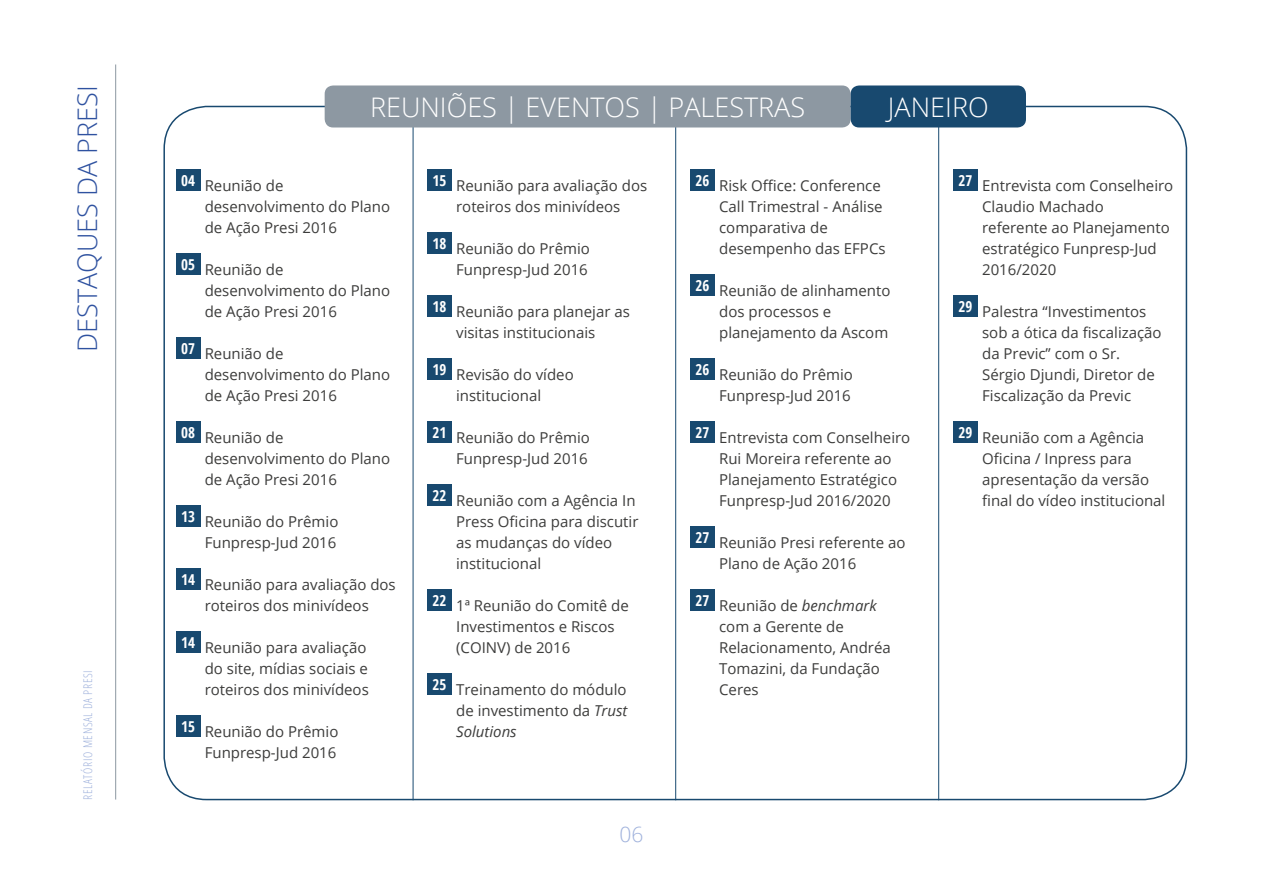
<style>
.page{position:relative;width:1263px;height:893px;background:#fff}
.page>*{position:absolute;margin:0;border:0;box-sizing:border-box;transform-origin:0 0}
.t1{font:300 27px "Open Sans";color:#fff}
.t2{font:300 27px "Open Sans";color:#2f52a0}
.t3{font:300 21px "Open Sans";color:#a0b2dc}
.t4{font:15px/21px "Open Sans";color:#3c3c3b}
.t5{font:700 condensed 15px "Open Sans";color:#fff}
.t6{font:300 condensed 12px "Open Sans";letter-spacing:.05em;color:#a0b2dc}
.s1{font-style:italic}
</style>
<div class="page">
<hr style="left:115px;top:64px;width:1px;height:735px;background:#8d98a2">
<hr style="left:413px;top:126px;width:1px;height:674px;background:#18496f">
<hr style="left:675px;top:126px;width:1px;height:674px;background:#18496f">
<hr style="left:938px;top:126px;width:1px;height:674px;background:#18496f">
<div style="left:325px;top:85px;width:526px;height:42px;background:#8d98a2;border-radius:9px"></div>
<div style="left:851px;top:85px;width:175px;height:42px;background:#18496f;border-radius:9px"></div>
<div style="left:176px;top:169px;width:24px;height:21px;background:#18496f"></div>
<div style="left:176px;top:337px;width:24px;height:21px;background:#18496f"></div>
<div style="left:176px;top:505px;width:24px;height:21px;background:#18496f"></div>
<div style="left:176px;top:253px;width:24px;height:21px;background:#18496f"></div>
<div style="left:176px;top:421px;width:24px;height:21px;background:#18496f"></div>
<div style="left:176px;top:568px;width:24px;height:21px;background:#18496f"></div>
<div style="left:176px;top:631px;width:24px;height:21px;background:#18496f"></div>
<div style="left:176px;top:715px;width:24px;height:21px;background:#18496f"></div>
<div style="left:427px;top:169px;width:25px;height:21px;background:#18496f"></div>
<div style="left:427px;top:232px;width:25px;height:21px;background:#18496f"></div>
<div style="left:427px;top:295px;width:25px;height:21px;background:#18496f"></div>
<div style="left:427px;top:358px;width:25px;height:21px;background:#18496f"></div>
<div style="left:427px;top:421px;width:25px;height:21px;background:#18496f"></div>
<div style="left:427px;top:484px;width:25px;height:21px;background:#18496f"></div>
<div style="left:427px;top:589px;width:25px;height:21px;background:#18496f"></div>
<div style="left:427px;top:673px;width:25px;height:21px;background:#18496f"></div>
<div style="left:690px;top:169px;width:25px;height:21px;background:#18496f"></div>
<div style="left:690px;top:274px;width:25px;height:21px;background:#18496f"></div>
<div style="left:690px;top:358px;width:25px;height:21px;background:#18496f"></div>
<div style="left:690px;top:421px;width:25px;height:21px;background:#18496f"></div>
<div style="left:690px;top:526px;width:25px;height:21px;background:#18496f"></div>
<div style="left:690px;top:589px;width:25px;height:21px;background:#18496f"></div>
<div style="left:953px;top:169px;width:25px;height:21px;background:#18496f"></div>
<div style="left:953px;top:295px;width:25px;height:21px;background:#18496f"></div>
<div style="left:953px;top:421px;width:25px;height:21px;background:#18496f"></div>
<h1 class="t2" style="left:69px;top:352px;width:268px;rotate:-90deg">DESTAQUES DA PRESI</h1>
<h1 class="t1" style="left:370px;top:88px;width:437px">REUNIÕES | EVENTOS | PALESTRAS</h1>
<h1 class="t1" style="left:888px;top:88px;width:102px">JANEIRO</h1>
<p class="t5" style="left:181px;top:170px;width:15px">04</p>
<p class="t5" style="left:695px;top:170px;width:15px">26</p>
<p class="t5" style="left:958px;top:170px;width:15px">27</p>
<p class="t5" style="left:432px;top:170px;width:15px">15</p>
<p class="t4" style="left:719px;top:174px;width:168px">Risk Office: Conference<br>Call Trimestral - Análise comparativa de desempenho das EFPCs</p>
<p class="t4" style="left:719px;top:279px;width:173px">Reunião de alinhamento dos processos e planejamento da Ascom</p>
<p class="t4" style="left:719px;top:363px;width:135px">Reunião do Prêmio<br>Funpresp-Jud 2016</p>
<p class="t4" style="left:719px;top:426px;width:193px">Entrevista com Conselheiro<br>Rui Moreira referente ao<br>Planejamento Estratégico<br>Funpresp-Jud 2016/2020</p>
<p class="t4" style="left:719px;top:531px;width:188px">Reunião Presi referente ao<br>Plano de Ação 2016</p>
<p class="t4" style="left:719px;top:594px;width:173px">Reunião de <span class="s1">benchmark </span>com a Gerente de<br>Relacionamento, Andréa<br>Tomazini, da Fundação<br>Ceres</p>
<p class="t4" style="left:982px;top:174px;width:193px">Entrevista com Conselheiro<br>Claudio Machado<br>referente ao Planejamento estratégico Funpresp-Jud<br>2016/2020</p>
<p class="t4" style="left:982px;top:300px;width:181px">Palestra “Investimentos sob a ótica da fiscalização da Previc” com o Sr.<br>Sérgio Djundi, Diretor de<br>Fiscalização da Previc</p>
<p class="t4" style="left:982px;top:426px;width:185px">Reunião com a Agência<br>Oficina / Inpress para apresentação da versão final do vídeo institucional</p>
<p class="t4" style="left:205px;top:174px;width:187px">Reunião de desenvolvimento do Plano de Ação Presi 2016</p>
<p class="t4" style="left:205px;top:258px;width:187px">Reunião de desenvolvimento do Plano de Ação Presi 2016</p>
<p class="t4" style="left:205px;top:342px;width:187px">Reunião de desenvolvimento do Plano de Ação Presi 2016</p>
<p class="t4" style="left:205px;top:426px;width:187px">Reunião de desenvolvimento do Plano de Ação Presi 2016</p>
<p class="t4" style="left:205px;top:510px;width:135px">Reunião do Prêmio<br>Funpresp-Jud 2016</p>
<p class="t4" style="left:205px;top:573px;width:193px">Reunião para avaliação dos roteiros dos minivídeos</p>
<p class="t4" style="left:205px;top:636px;width:166px">Reunião para avaliação do site, mídias sociais e roteiros dos minivídeos</p>
<p class="t4" style="left:205px;top:720px;width:135px">Reunião do Prêmio<br>Funpresp-Jud 2016</p>
<p class="t4" style="left:456px;top:174px;width:193px">Reunião para avaliação dos roteiros dos minivídeos</p>
<p class="t4" style="left:456px;top:237px;width:135px">Reunião do Prêmio<br>Funpresp-Jud 2016</p>
<p class="t4" style="left:456px;top:300px;width:175px">Reunião para planejar as visitas institucionais</p>
<p class="t4" style="left:456px;top:363px;width:119px">Revisão do vídeo institucional</p>
<p class="t4" style="left:456px;top:426px;width:135px">Reunião do Prêmio<br>Funpresp-Jud 2016</p>
<p class="t4" style="left:456px;top:489px;width:184px">Reunião com a Agência In<br>Press Oficina para discutir as mudanças do vídeo institucional</p>
<p class="t4" style="left:456px;top:594px;width:174px">1ª Reunião do Comitê de<br>Investimentos e Riscos (COINV) de 2016</p>
<p class="t4" style="left:456px;top:678px;width:173px;text-align:justify">Treinamento do módulo de investimento da <span class="s1">Trust Solutions</span></p>
<p class="t5" style="left:432px;top:233px;width:15px">18</p>
<p class="t5" style="left:181px;top:254px;width:15px">05</p>
<p class="t5" style="left:695px;top:275px;width:15px">26</p>
<p class="t5" style="left:958px;top:296px;width:15px">29</p>
<p class="t5" style="left:432px;top:296px;width:15px">18</p>
<p class="t5" style="left:181px;top:338px;width:15px">07</p>
<p class="t5" style="left:695px;top:359px;width:15px">26</p>
<p class="t5" style="left:432px;top:359px;width:15px">19</p>
<p class="t5" style="left:181px;top:422px;width:15px">08</p>
<p class="t5" style="left:432px;top:422px;width:15px">21</p>
<p class="t5" style="left:695px;top:422px;width:15px">27</p>
<p class="t5" style="left:958px;top:422px;width:15px">29</p>
<p class="t5" style="left:432px;top:485px;width:15px">22</p>
<p class="t5" style="left:181px;top:506px;width:15px">13</p>
<p class="t5" style="left:695px;top:527px;width:15px">27</p>
<p class="t5" style="left:181px;top:569px;width:15px">14</p>
<p class="t5" style="left:432px;top:590px;width:15px">22</p>
<p class="t5" style="left:695px;top:590px;width:15px">27</p>
<p class="t5" style="left:181px;top:632px;width:15px">14</p>
<p class="t6" style="left:80px;top:799px;width:131px;rotate:-90deg">RELATÓRIO MENSAL DA PRESI</p>
<p class="t5" style="left:432px;top:674px;width:15px">25</p>
<p class="t5" style="left:181px;top:716px;width:15px">15</p>
<h2 class="t3" style="left:619px;top:819px;width:25px">06</h2>
</div>
